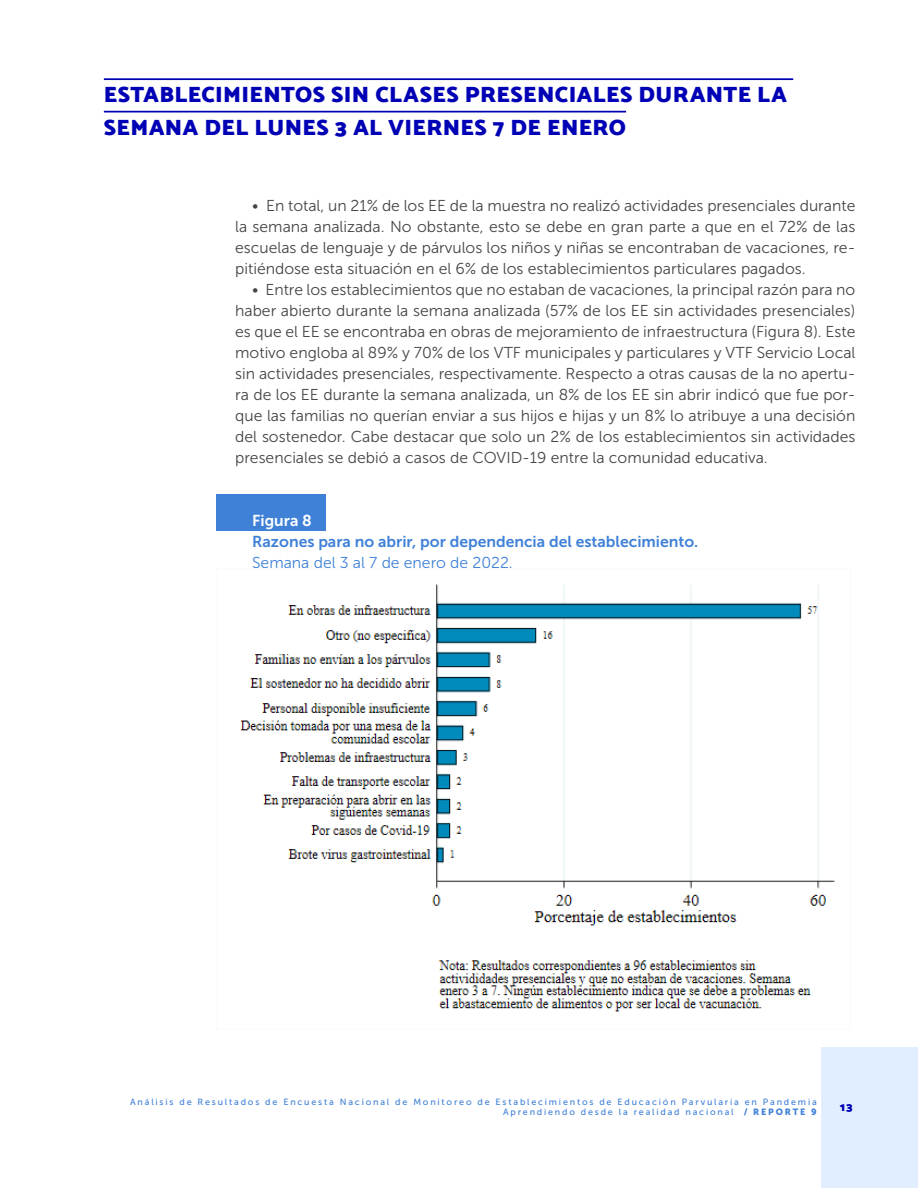
<style>
.page{position:relative;width:918px;height:1188px;background:#fff}
.page>*{position:absolute;margin:0;border:0;box-sizing:border-box;transform-origin:0 0}
.subtitulo_barra_supe{font:900 22.5px/32.4px "Catamaran";letter-spacing:.015em;color:#0000b5}
.t1{font:15.75px/21px "Museo Sans 300";color:#454545;text-align:justify}
.t2{font:15.75px "Museo Sans 700";color:#4081d8}
.t3{font:15.75px "Museo Sans 300";color:#4081d8}
.t4{font:15.75px "Museo Sans 700";color:#fff}
.t5{font:900 12px "Catamaran";color:#0000b5}
.t6{font:9px/10.8px "Museo Sans 500";letter-spacing:.2em;color:#4081d8;text-align:right}
.s1{font-family:"Museo Sans 900"}
</style>
<div class="page">
<div style="left:822px;top:1048px;width:96px;height:140px;background:#e0eeff"></div>
<div style="left:216px;top:494px;width:110px;height:37px;background:#4081d8"></div>
<hr style="left:104px;top:78px;width:689px;height:2px;background:#0000b5">
<hr style="left:104px;top:111px;width:522px;height:2px;background:#0000b5">
<img style="left:240px;top:584px;width:611px;height:446px">
<p class="subtitulo_barra_supe" style="left:104px;top:78px;width:685px">ESTABLECIMIENTOS SIN CLASES PRESENCIALES DURANTE LA<br>SEMANA DEL LUNES 3 AL VIERNES 7 DE ENERO</p>
<p class="t1" style="left:235px;top:195px;width:622px;text-indent:17px">• En total, un 21% de los EE de la muestra no realizó actividades presenciales durante la semana analizada. No obstante, esto se debe en gran parte a que en el 72% de las escuelas de lenguaje y de párvulos los niños y niñas se encontraban de vacaciones, re&shy;pitiéndose esta situación en el 6% de los establecimientos particulares pagados.</p>
<p class="t1" style="left:235px;top:279px;width:622px;text-indent:17px">• Entre los establecimientos que no estaban de vacaciones, la principal razón para no haber abierto durante la semana analizada (57% de los EE sin actividades presenciales) es que el EE se encontraba en obras de mejoramiento de infraestructura (Figura 8). Este motivo engloba al 89% y 70% de los VTF municipales y particulares y VTF Servicio Local sin actividades presenciales, respectivamente. Respecto a otras causas de la no apertu&shy;ra de los EE durante la semana analizada, un 8% de los EE sin abrir indicó que fue por&shy;que las familias no querían enviar a sus hijos e hijas y un 8% lo atribuye a una decisión del sostenedor. Cabe destacar que solo un 2% de los establecimientos sin actividades presenciales se debió a casos de COVID-19 entre la comunidad educativa.</p>
<p class="t4" style="left:252px;top:512px;width:61px">Figura 8</p>
<p class="t2" style="left:252px;top:533px;width:448px">Razones para no abrir, por dependencia del establecimiento.</p>
<p class="t3" style="left:252px;top:554px;width:262px">Semana del 3 al 7 de enero de 2022.</p>
<p class="t6" style="left:130px;top:1096px;width:688px">Análisis de Resultados de Encuesta Nacional de Monitoreo de Establecimientos de Educación Parvularia en Pandemia<br>Aprendiendo desde la realidad nacional <span class="s1">/ REPORTE 9</span></p>
<p class="t5" style="left:840px;top:1100px;width:14px">13</p>
</div>
